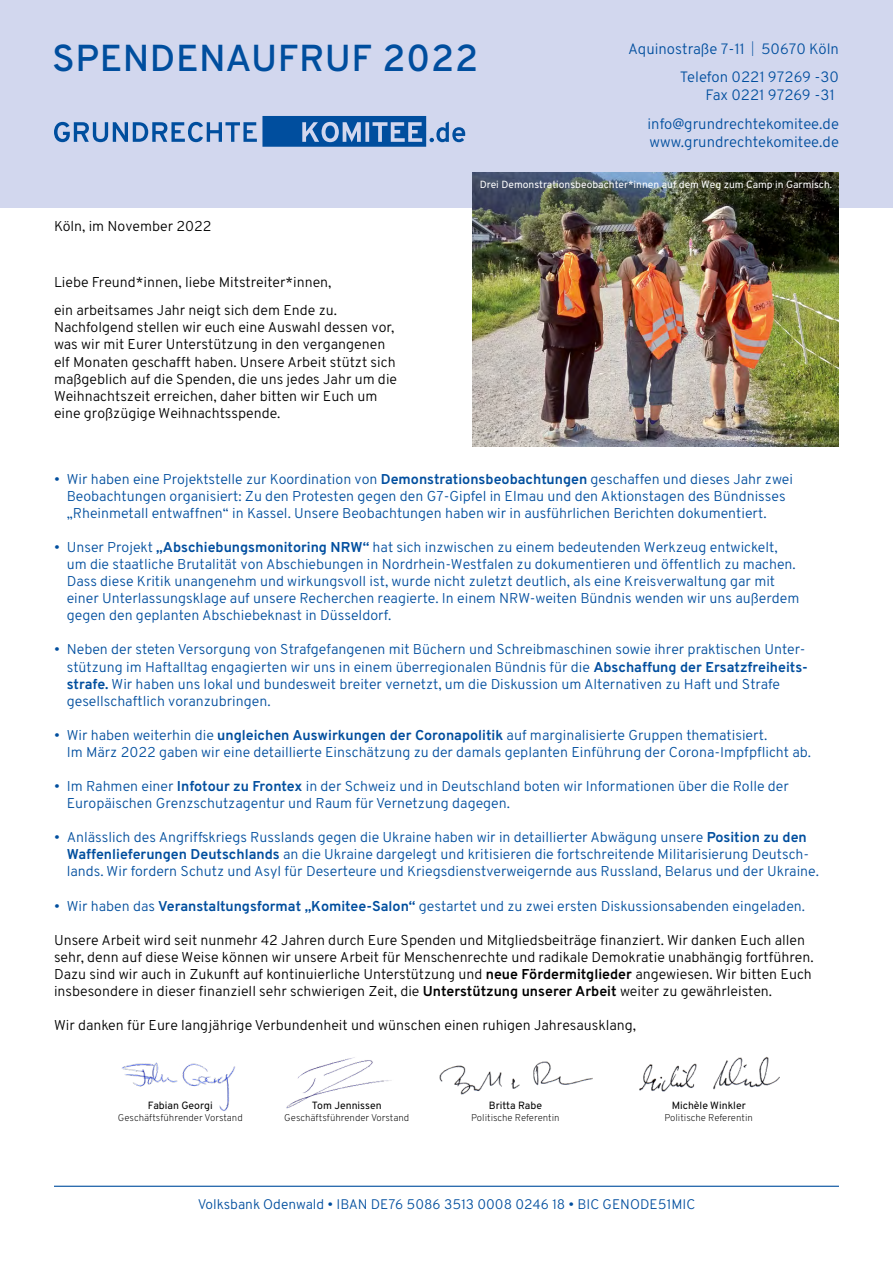
<style>
.page{position:relative;width:893px;height:1263px;background:#fff}
.page>*{position:absolute;margin:0;border:0;box-sizing:border-box;transform-origin:0 0}
.t1{font:600 37.5px "Overpass";letter-spacing:.015em;color:#004e9e}
.t2{font:300 15px/28.5px "Overpass";color:#004e9e;text-align:right}
.t3{font:300 14.25px/17.1px "Overpass";color:#004e9e}
.Fließtext_mit_Einrüc{font:300 14.25px/17.1px "Overpass";color:#000}
.t4{font:300 13.8px "Overpass";color:#004e9e}
.Fließtext_mit_Einrüc-2{font:10.5px "Overpass";color:#000}
.Bildunterschrift_sch{font:10.35px "Overpass";color:#fff}
.Fließtext_mit_Einrüc-3{font:200 9.75px "Overpass";color:#000}
.s1{font-size:21px}
.s2{font-weight:700}
</style>
<div class="page">
<hr style="left:54px;top:1186px;width:785px;height:1px;background:#004e9e">
<img style="left:639px;top:1056px;width:141px;height:36px">
<img style="left:439px;top:1061px;width:154px;height:34px">
<img style="left:286px;top:1057px;width:106px;height:52px">
<img style="left:122px;top:1062px;width:113px;height:49px">
<div style="left:0;top:0;width:893px;height:207px;background:#d2d7ee"></div>
<svg style="left:54px;top:116px;width:411px;height:31px"></svg>
<img style="left:473px;top:172px;width:366px;height:275px">
<p class="t1" style="left:52px;top:32px;width:427px">SPENDENAUFRUF 2022</p>
<p class="t2" style="left:628px;top:34px;width:212px">Aquinostraße 7-11 <span class="s1">I</span> 50670 Köln<br>Telefon 0221 97269 -30</p>
<p class="t2" style="left:647px;top:81px;width:193px">Fax 0221 97269 -31 info@grundrechtekomitee.de</p>
<p class="t2" style="left:650px;top:127px;width:191px">www.grundrechtekomitee.de</p>
<p class="Fließtext_mit_Einrüc" style="left:54px;top:218px;width:159px">Köln, im November 2022</p>
<p class="Fließtext_mit_Einrüc" style="left:54px;top:274px;width:279px">Liebe Freund*innen, liebe Mitstreiter*innen,</p>
<p class="Fließtext_mit_Einrüc" style="left:54px;top:302px;width:345px">ein arbeitsames Jahr neigt sich dem Ende zu.<br>Nachfolgend stellen wir euch eine Auswahl dessen vor, was wir mit Eurer Unterstützung in den vergangenen elf Monaten geschafft haben. Unsere Arbeit stützt sich maßgeblich auf die Spenden, die uns jedes Jahr um die Weihnachtszeit erreichen, daher bitten wir Euch um eine großzügige Weihnachtsspende.</p>
<p class="Bildunterschrift_sch" style="left:480px;top:177px;width:354px">Drei Demonstrationsbeobachter*innen auf dem Weg zum Camp in Garmisch.</p>
<p class="t3" style="left:67px;top:470px;width:728px;text-indent:-13px">• Wir haben eine Projektstelle zur Koordination von <span class="s2">Demonstrationsbeobachtungen</span> geschaffen und dieses Jahr zwei<br>Beobachtungen organisiert: Zu den Protesten gegen den G7-Gipfel in Elmau und den Aktionstagen des Bündnisses „Rheinmetall entwaffnen“ in Kassel. Unsere Beobachtungen haben wir in ausführlichen Berichten dokumentiert.</p>
<p class="t3" style="left:67px;top:538px;width:734px;text-indent:-13px">• Unser Projekt <span class="s2">„Abschiebungsmonitoring NRW“</span> hat sich inzwischen zu einem bedeutenden Werkzeug entwickelt, um die staatliche Brutalität von Abschiebungen in Nordrhein-Westfalen zu dokumentieren und öffentlich zu machen.<br>Dass diese Kritik unangenehm und wirkungsvoll ist, wurde nicht zuletzt deutlich, als eine Kreisverwaltung gar mit einer Unterlassungsklage auf unsere Recherchen reagierte. In einem NRW-weiten Bündnis wenden wir uns außerdem gegen den geplanten Abschiebeknast in Düsseldorf.</p>
<p class="t3" style="left:67px;top:641px;width:743px;text-indent:-13px">• Neben der steten Versorgung von Strafgefangenen mit Büchern und Schreibmaschinen sowie ihrer praktischen Unter&shy;stützung im Haftalltag engagierten wir uns in einem überregionalen Bündnis für die <span class="s2">Abschaffung der Ersatzfreiheits&shy;strafe.</span> Wir haben uns lokal und bundesweit breiter vernetzt, um die Diskussion um Alternativen zu Haft und Strafe gesellschaftlich voranzubringen.</p>
<p class="t3" style="left:67px;top:726px;width:746px;text-indent:-13px">• Wir haben weiterhin die <span class="s2">ungleichen Auswirkungen der Coronapolitik</span> auf marginalisierte Gruppen thematisiert.<br>Im März 2022 gaben wir eine detaillierte Einschätzung zu der damals geplanten Einführung der Corona-Impfpflicht ab.</p>
<p class="t3" style="left:67px;top:778px;width:724px;text-indent:-13px">• Im Rahmen einer <span class="s2">Infotour zu Frontex</span> in der Schweiz und in Deutschland boten wir Informationen über die Rolle der<br>Europäischen Grenzschutzagentur und Raum für Vernetzung dagegen.</p>
<p class="t3" style="left:67px;top:829px;width:754px;text-indent:-13px">• Anlässlich des Angriffskriegs Russlands gegen die Ukraine haben wir in detaillierter Abwägung unsere <span class="s2">Position zu den<br>Waffenlieferungen Deutschlands</span> an die Ukraine dargelegt und kritisieren die fortschreitende Militarisierung Deutsch&shy;lands. Wir fordern Schutz und Asyl für Deserteure und Kriegsdienstverweigernde aus Russland, Belarus und der Ukraine.</p>
<p class="t3" style="left:54px;top:897px;width:752px">• Wir haben das <span class="s2">Veranstaltungsformat „Komitee-Salon“</span> gestartet und zu zwei ersten Diskussionsabenden eingeladen.</p>
<p class="Fließtext_mit_Einrüc" style="left:54px;top:931px;width:761px">Unsere Arbeit wird seit nunmehr 42 Jahren durch Eure Spenden und Mitgliedsbeiträge finanziert. Wir danken Euch allen sehr, denn auf diese Weise können wir unsere Arbeit für Menschenrechte und radikale Demokratie unabhängig fortführen.<br>Dazu sind wir auch in Zukunft auf kontinuierliche Unterstützung und <span class="s2">neue Fördermitglieder</span> angewiesen. Wir bitten Euch insbesondere in dieser finanziell sehr schwierigen Zeit, die <span class="s2">Unterstützung unserer Arbeit</span> weiter zu gewährleisten.</p>
<p class="Fließtext_mit_Einrüc" style="left:54px;top:1017px;width:584px">Wir danken für Eure langjährige Verbundenheit und wünschen einen ruhigen Jahresausklang,</p>
<p class="Fließtext_mit_Einrüc-2" style="left:148px;top:1097px;width:66px">Fabian Georgi</p>
<p class="Fließtext_mit_Einrüc-3" style="left:118px;top:1110px;width:126px">Geschäftsführender Vorstand</p>
<p class="Fließtext_mit_Einrüc-2" style="left:312px;top:1097px;width:71px">Tom Jennissen</p>
<p class="Fließtext_mit_Einrüc-3" style="left:284px;top:1110px;width:126px">Geschäftsführender Vorstand</p>
<p class="Fließtext_mit_Einrüc-2" style="left:489px;top:1097px;width:55px">Britta Rabe</p>
<p class="Fließtext_mit_Einrüc-3" style="left:471px;top:1110px;width:90px">Politische Referentin</p>
<p class="Fließtext_mit_Einrüc-2" style="left:672px;top:1097px;width:76px">Michèle Winkler</p>
<p class="Fließtext_mit_Einrüc-3" style="left:665px;top:1110px;width:90px">Politische Referentin</p>
<p class="t4" style="left:198px;top:1194px;width:499px">Volksbank Odenwald • IBAN DE76 5086 3513 0008 0246 18 • BIC GENODE51MIC</p>
</div>
